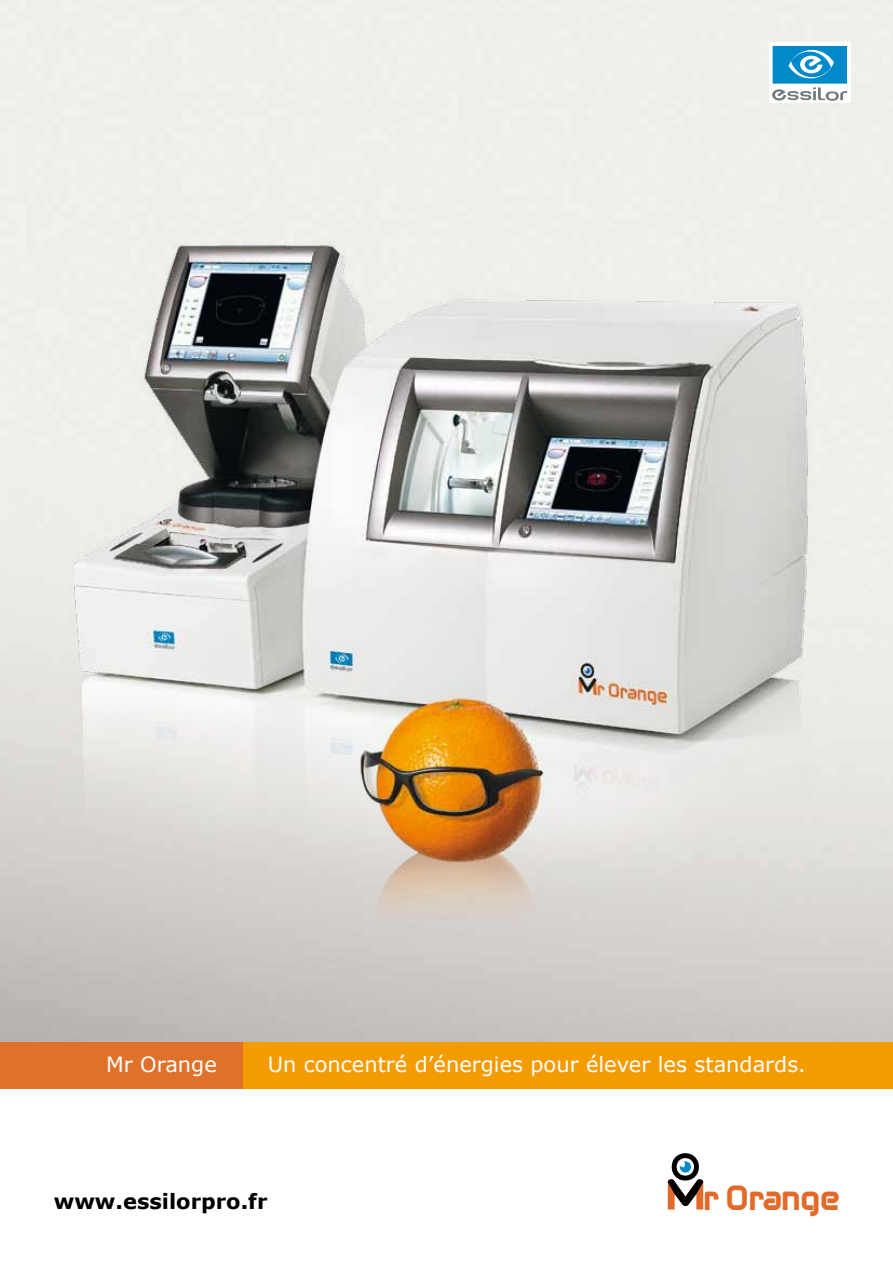
<style>
.page{position:relative;width:893px;height:1263px;background:#fff}
.page>*{position:absolute;margin:0;border:0;box-sizing:border-box;transform-origin:0 0}
.t1{font:700 30.75px "Gia Display Extra";color:#e36929}
.t2{font:21px "Verdana";color:#fff}
.t3{font:700 21px "Verdana";color:#000}
</style>
<div class="page">
<svg style="left:674px;top:1156px;width:22px;height:22px"></svg>
<div style="left:672px;top:1153px;width:27px;height:27px;border:5px solid #000;border-radius:50%"></div>
<svg style="left:680px;top:1161px;width:11px;height:11px"></svg>
<svg style="left:668px;top:1178px;width:35px;height:31px"></svg>
<img style="left:0;top:200px;width:893px;height:842px">
<div style="left:242px;top:1042px;width:651px;height:47px;background:#f49b00"></div>
<div style="left:0;top:1042px;width:242px;height:47px;background:#e0712a"></div>
<svg style="left:772px;top:87px;width:75px;height:14px"></svg>
<div style="left:773px;top:46px;width:74px;height:38px;background:#008ac9"></div>
<svg style="left:789px;top:49px;width:45px;height:30px"></svg>
<p class="t2" style="left:106px;top:1050px;width:112px">Mr Orange</p>
<p class="t2" style="left:268px;top:1050px;width:539px">Un concentré d’énergies pour élever les standards.</p>
<p class="t3" style="left:54px;top:1188px;width:215px">www.essilorpro.fr</p>
<h1 class="t1" style="left:703px;top:1179px;width:138px">r Orange</h1>
</div>
